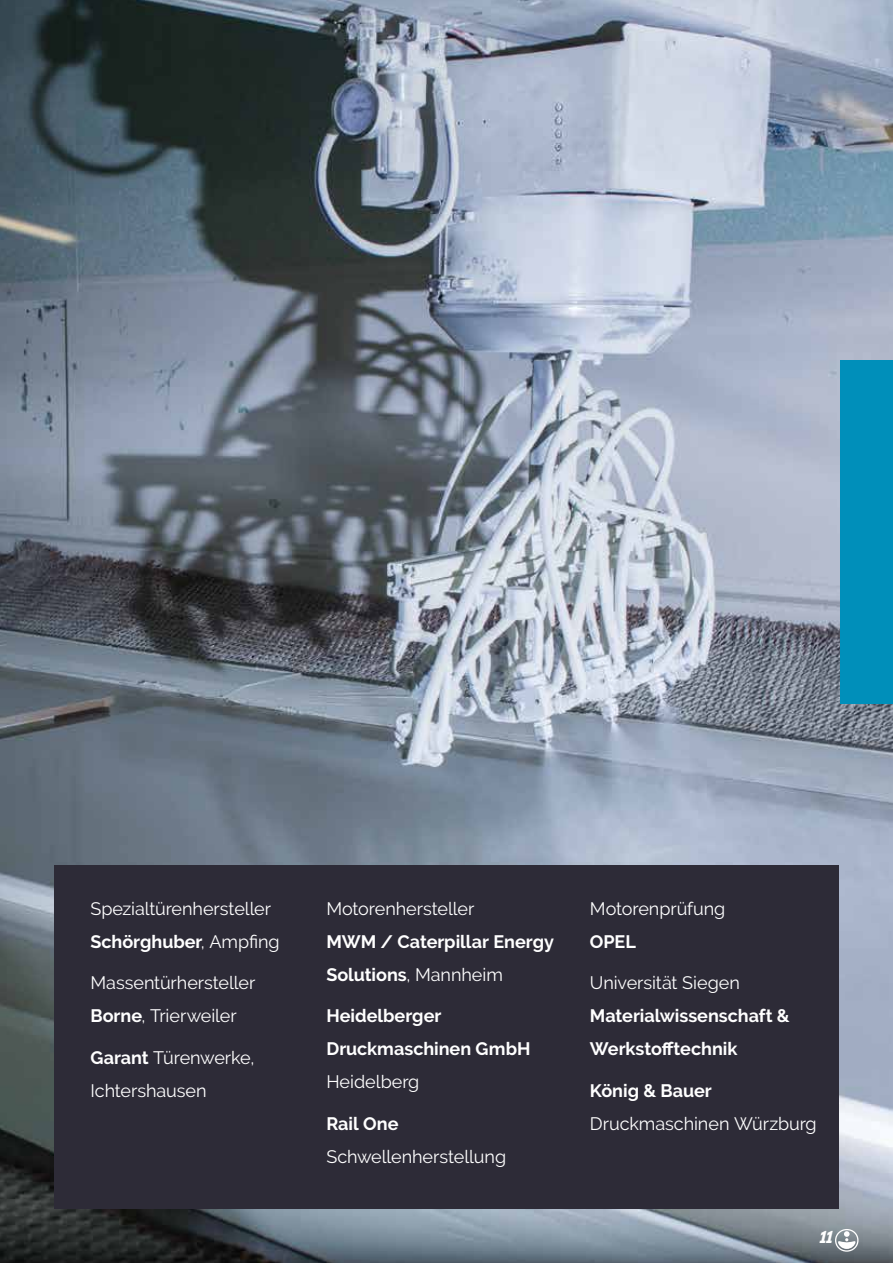
<style>
.page{position:relative;width:893px;height:1263px;background:#fff}
.page>*{position:absolute;margin:0;border:0;box-sizing:border-box;transform-origin:0 0}
.t1{font:18px/33px "Raleway";letter-spacing:-.005em;color:#fff}
.t2{font:700 18px/33px "Raleway";color:#fff}
.t3{font:italic 700 16.5px "Arvo";color:#fff}
.s1{font-weight:700}
.s2{font-weight:400}
</style>
<div class="page">
<img style="left:0;top:0;width:893px;height:1263px">
<div style="left:840px;top:360px;width:53px;height:343px;background:#008fba"></div>
<div style="left:54px;top:865px;width:785px;height:344px;background:#2d2b37"></div>
<svg style="left:835px;top:1229px;width:23px;height:23px"></svg>
<p class="t1" style="left:90px;top:892px;width:191px">Spezialtürenhersteller<br><span class="s1">Schörghuber</span>, Ampfing</p>
<p class="t1" style="left:90px;top:966px;width:166px">Massentürhersteller<br><span class="s1">Borne</span>, Trierweiler</p>
<p class="t1" style="left:90px;top:1041px;width:166px"><span class="s1">Garant</span> Türenwerke,<br>Ichtershausen</p>
<p class="t1" style="left:326px;top:892px;width:149px">Motorenhersteller</p>
<p class="t2" style="left:326px;top:925px;width:229px">MWM / Caterpillar Energy<br>Solutions<span class="s2">, Mannheim</span></p>
<p class="t2" style="left:326px;top:999px;width:206px">Heidelberger<br>Druckmaschinen GmbH</p>
<p class="t1" style="left:326px;top:1065px;width:95px">Heidelberg</p>
<p class="t2" style="left:326px;top:1107px;width:74px">Rail One</p>
<p class="t1" style="left:326px;top:1140px;width:181px">Schwellenherstellung</p>
<p class="t1" style="left:590px;top:892px;width:137px">Motorenprüfung</p>
<p class="t2" style="left:590px;top:925px;width:48px">OPEL</p>
<p class="t1" style="left:590px;top:966px;width:152px">Universität Siegen</p>
<p class="t2" style="left:590px;top:999px;width:201px">Materialwissenschaft &amp;<br>Werkstofftechnik</p>
<p class="t2" style="left:590px;top:1074px;width:124px">König &amp; Bauer</p>
<p class="t1" style="left:590px;top:1107px;width:228px">Druckmaschinen Würzburg</p>
<p class="t3" style="left:819px;top:1227px;width:15px">11</p>
</div>
